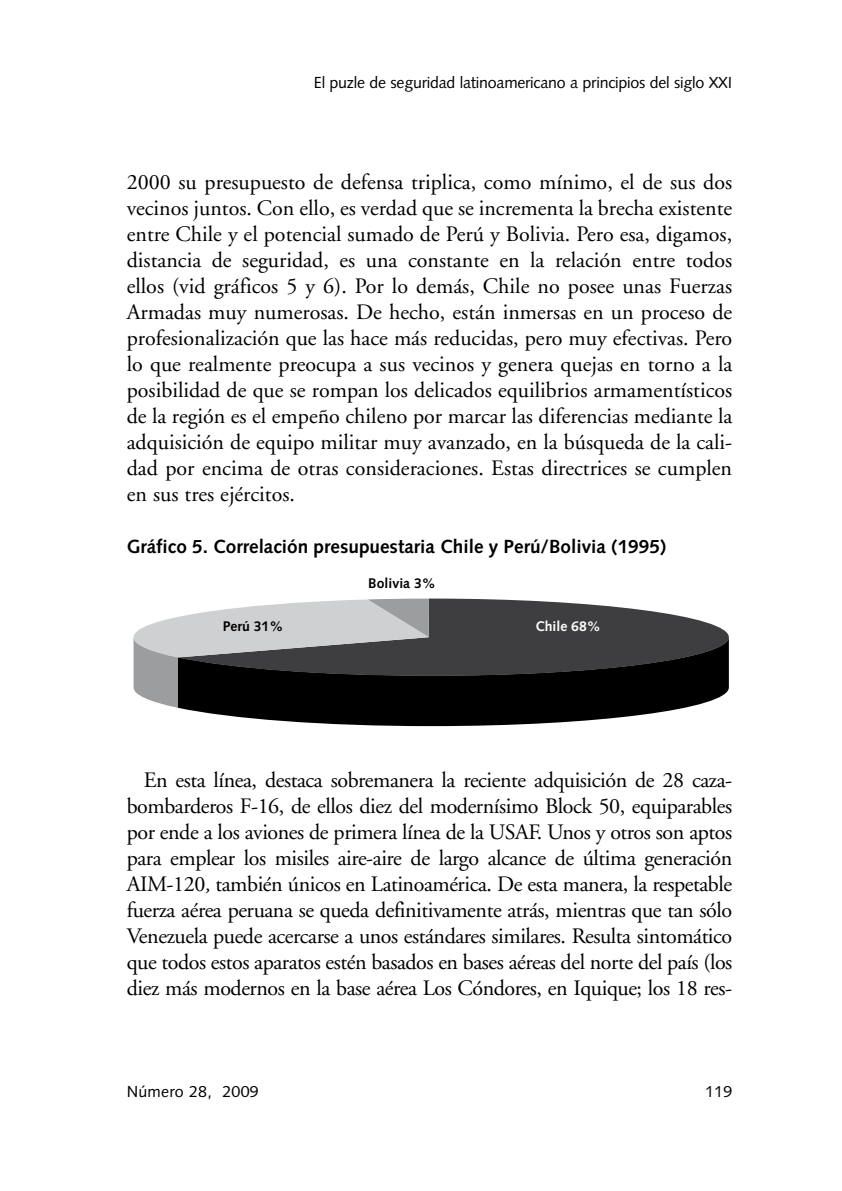
<style>
.page{position:relative;width:842px;height:1191px;background:#fff}
.page>*{position:absolute;margin:0;border:0;box-sizing:border-box;transform-origin:0 0}
.t1{font:22px/26px "Adobe Garamond";letter-spacing:-.015em;color:#000;text-align:justify}
.t2{font:700 19px "Syntax";color:#000}
.t3{font:16px "Syntax";letter-spacing:-.015em;color:#000}
.t4{font:16px "Syntax";letter-spacing:.015em;color:#000}
.t5{font:700 14px "Syntax";color:#000}
.t6{font:700 14px "Syntax";color:#fff}
.s1{font-style:italic}
</style>
<div class="page">
<svg style="left:178px;top:676px;width:551px;height:50px;fill:#000"></svg>
<svg style="left:429px;top:598px;width:300px;height:78px;background:#4c4c4e"></svg>
<svg style="left:134px;top:598px;width:295px;height:109px;background:#79797a"></svg>
<p class="t3" style="left:314px;top:73px;width:420px">El puzle de seguridad latinoamericano a principios del siglo XXI</p>
<p class="t1" style="left:127px;top:169px;width:607px">2000 su presupuesto de defensa triplica, como mínimo, el de sus dos vecinos juntos. Con ello, es verdad que se incrementa la brecha existente entre Chile y el potencial sumado de Perú y Bolivia. Pero esa, digamos, distancia de seguridad, es una constante en la relación entre todos ellos (vid gráficos 5 y 6). Por lo demás, Chile no posee unas Fuerzas Armadas muy numerosas. De hecho, están inmersas en un proceso de profesionalización que las hace más reducidas, pero muy efectivas. Pero lo que realmente preocupa a sus vecinos y genera quejas en torno a la posibilidad de que se rompan los delicados equilibrios armamentísticos de la región es el empeño chileno por marcar las diferencias mediante la adquisición de equipo militar muy avanzado, en la búsqueda de la cali&shy;dad por encima de otras consideraciones. Estas directrices se cumplen en sus tres ejércitos.</p>
<p class="t2" style="left:127px;top:535px;width:541px">Gráfico 5. Correlación presupuestaria Chile y Perú/Bolivia (1995)</p>
<p class="t5" style="left:223px;top:617px;width:62px">Perú 31%</p>
<p class="t5" style="left:368px;top:574px;width:69px">Bolivia 3%</p>
<p class="t6" style="left:535px;top:617px;width:67px">Chile 68%</p>
<p class="t1" style="left:127px;top:767px;width:607px;text-indent:17px">En esta línea, destaca sobremanera la reciente adquisición de 28 caza&shy;bombarderos F-16, de ellos diez del modernísimo Block 50, equiparables por ende a los aviones de primera línea de la USAF. Unos y otros son aptos para emplear los misiles aire-aire de largo alcance de última generación AIM-120<span class="s1">,</span> también únicos en Latinoamérica. De esta manera, la respetable fuerza aérea peruana se queda definitivamente atrás, mientras que tan sólo Venezuela puede acercarse a unos estándares similares. Resulta sintomático que todos estos aparatos estén basados en bases aéreas del norte del país (los diez más modernos en la base aérea Los Cóndores, en Iquique; los 18 res-</p>
<p class="t4" style="left:127px;top:1082px;width:133px">Número 28, 2009</p>
<p class="t3" style="left:705px;top:1082px;width:29px">119</p>
</div>
